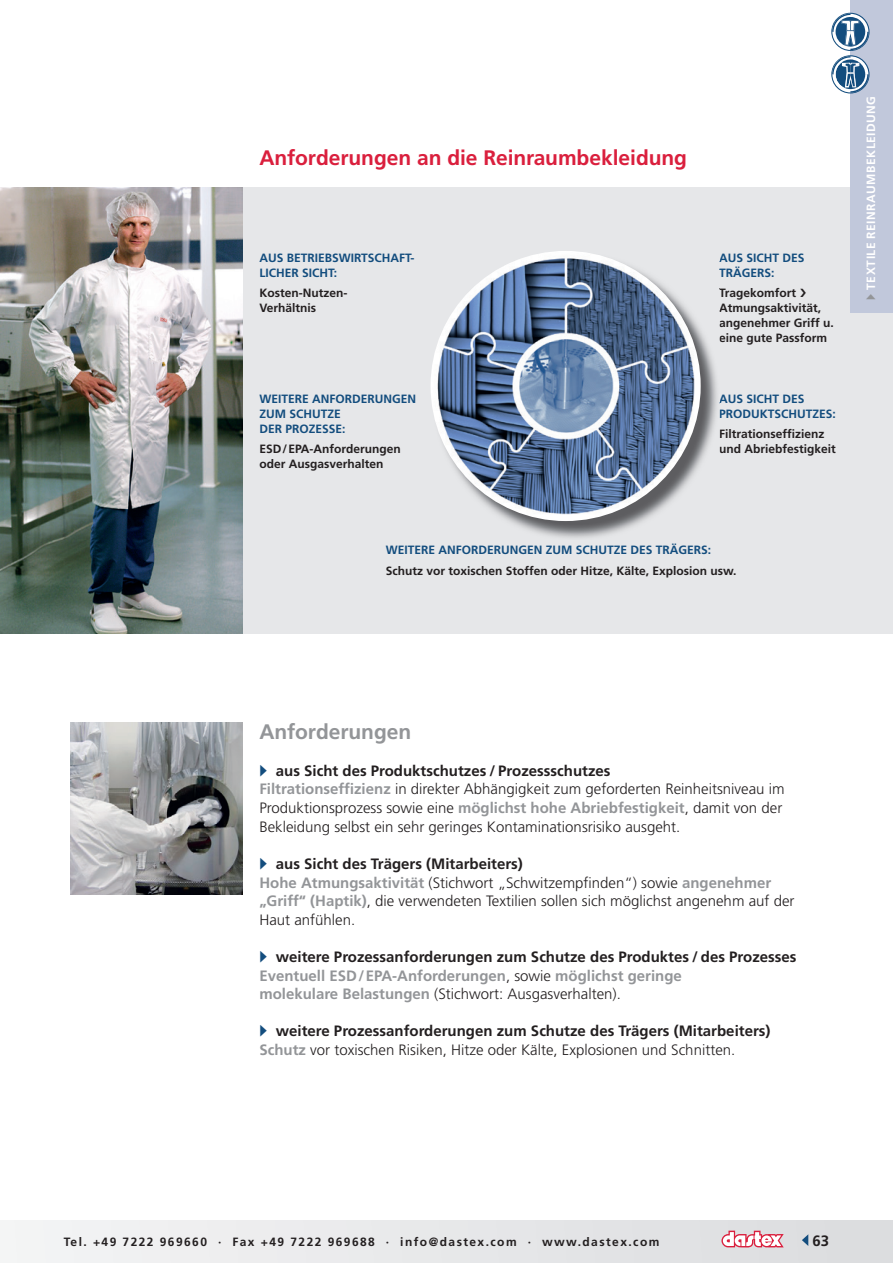
<style>
.page{position:relative;width:893px;height:1263px;background:#fff}
.page>*{position:absolute;margin:0;border:0;box-sizing:border-box;transform-origin:0 0}
.t1{font:700 21px "Frutiger LT Std";letter-spacing:-.005em;color:#da1f3d}
.t2{font:700 21px "Frutiger LT Std";letter-spacing:-.005em;color:#939598}
.t3{font:300 15px/18.6px "Frutiger LT Std";color:#231f20}
.t4{font:700 15px/18.6px "Frutiger LT Std";color:#939598}
.t5{font:700 15px/18.6px "Frutiger LT Std";color:#231f20}
.t6{font:700 12px/15px "Frutiger LT Std";color:#231f20}
.t7{font:700 12px/15px "Frutiger LT Std";color:#134d7e}
.t8{font:700 12px "Frutiger LT Std";letter-spacing:.12em;color:#231f20}
.t9{font:700 12px "Frutiger LT Std";letter-spacing:.04em;color:#fff}
.s1{color:#939598}
.s2{color:#134d7e}
.s3{font-weight:700}
.s4{font-weight:700;color:#939598}
.s5{color:#231f20}
.s6{font-weight:300;color:#231f20}
.s7{font-weight:300}
</style>
<div class="page">
<div style="left:0;top:1220px;width:893px;height:43px;background:#e8e9ea"></div>
<svg style="left:721px;top:1230px;width:63px;height:17px"></svg>
<svg style="left:802px;top:1234px;width:6px;height:12px"></svg>
<div style="left:0;top:187px;width:893px;height:447px;background:#e6e7e9"></div>
<img style="left:0;top:187px;width:242px;height:447px">
<img style="left:71px;top:723px;width:171px;height:171px">
<img style="left:433px;top:255px;width:284px;height:283px">
<img style="left:431px;top:251px;width:270px;height:270px;border-radius:135px">
<div style="left:850px;top:0;width:43px;height:313px;background:#c1c8db"></div>
<svg style="left:831px;top:13px;width:38px;height:80px"></svg>
<h1 class="t1" style="left:259px;top:145px;width:429px">Anforderungen an die Reinraumbekleidung</h1>
<p class="t7" style="left:259px;top:250px;width:157px">AUS BETRIEBSWIRTSCHAFT-<br>LICHER SICHT:</p>
<p class="t6" style="left:259px;top:285px;width:89px">Kosten-Nutzen-<br>Verhältnis</p>
<p class="t7" style="left:259px;top:392px;width:158px">WEITERE ANFORDERUNGEN<br>ZUM SCHUTZE<br>DER PROZESSE:</p>
<p class="t6" style="left:259px;top:441px;width:143px">ESD/EPA-Anforderungen oder Ausgasverhalten</p>
<p class="t7" style="left:719px;top:250px;width:87px">AUS SICHT DES<br>TRÄGERS:</p>
<p class="t6" style="left:719px;top:285px;width:116px">Tragekomfort<br>Atmungsaktivität, angenehmer Griff u. eine gute Passform</p>
<p class="t7" style="left:719px;top:392px;width:118px">AUS SICHT DES<br>PRODUKTSCHUTZES:</p>
<p class="t6" style="left:719px;top:426px;width:118px">Filtrationseffizienz und Abriebfestigkeit</p>
<p class="t7" style="left:386px;top:542px;width:327px">WEITERE ANFORDERUNGEN ZUM SCHUTZE DES TRÄGERS:</p>
<p class="t6" style="left:386px;top:563px;width:352px">Schutz vor toxischen Stoffen oder Hitze, Kälte, Explosion usw.</p>
<p class="t9" style="left:864px;top:300px;width:205px;rotate:-90deg"><span class="s1">▶</span> TEXTILE REINRAUMBEKLEIDUNG</p>
<h1 class="t2" style="left:259px;top:719px;width:153px">Anforderungen</h1>
<p class="t3" style="left:259px;top:762px;width:527px"><span class="s2">▶</span> <span class="s3">aus Sicht des Produktschutzes / Prozessschutzes<br></span><span class="s4">Filtrationseffizienz</span> in direkter Abhängigkeit zum geforderten Reinheitsniveau im Produktionsprozess sowie eine <span class="s4">möglichst hohe Abriebfestigkeit</span>, damit von der Bekleidung selbst ein sehr geringes Kontaminationsrisiko ausgeht.</p>
<p class="t3" style="left:259px;top:855px;width:537px"><span class="s2">▶</span> <span class="s3">aus Sicht des Trägers (Mitarbeiters)<br></span><span class="s4">Hohe Atmungsaktivität</span> (Stichwort „Schwitzempfinden“) sowie <span class="s4">angenehmer „Griff“ (Haptik)</span>, die verwendeten Textilien sollen sich möglichst angenehm auf der Haut anfühlen.</p>
<p class="t4" style="left:259px;top:947px;width:539px"><span class="s2">▶</span> <span class="s5">weitere Prozessanforderungen zum Schutze des Produktes / des Prozesses<br></span>Eventuell ESD/EPA-Anforderungen<span class="s6">, sowie</span> möglichst geringe<br>molekulare Belastungen <span class="s6">(Stichwort: Ausgasverhalten).</span></p>
<p class="t5" style="left:259px;top:1022px;width:513px"><span class="s2">▶</span> weitere Prozessanforderungen zum Schutze des Trägers (Mitarbeiters)<br><span class="s1">Schutz</span> <span class="s7">vor toxischen Risiken, Hitze oder Kälte, Explosionen und Schnitten.</span></p>
<p class="t8" style="left:64px;top:1234px;width:597px">Tel. +49 7222 969660 · Fax +49 7222 969688 · info@dastex.com · www.dastex.com</p>
<p class="t5" style="left:812px;top:1231px;width:18px">63</p>
</div>
